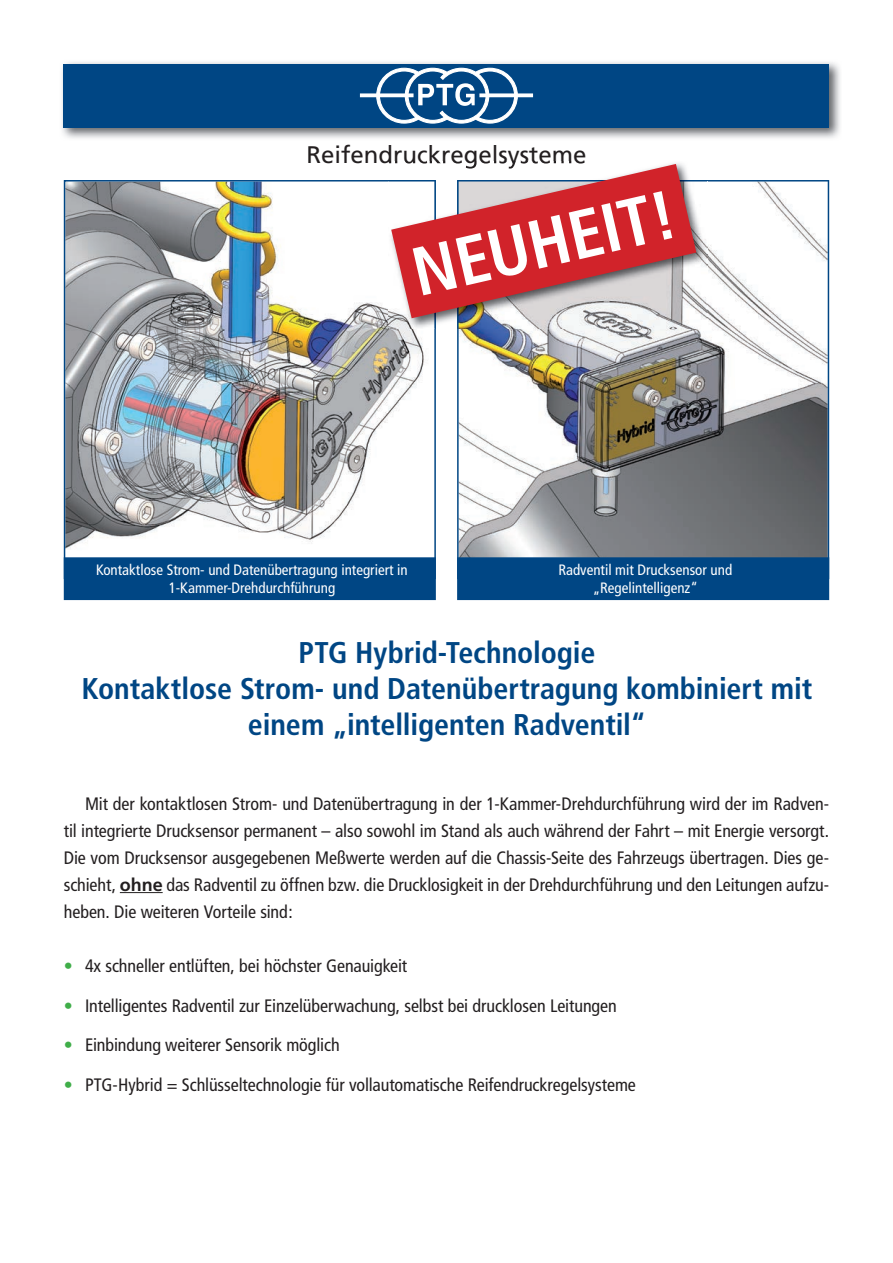
<style>
.page{position:relative;width:893px;height:1263px;background:#fff}
.page>*{position:absolute;margin:0;border:0;box-sizing:border-box;transform-origin:0 0}
.t1{font:700 condensed 68.7px "Frutiger";color:#fff}
.t2{font:700 condensed 30px/36px "Frutiger";letter-spacing:-.005em;color:#004684;text-align:center}
.t3{font:24px "Frutiger";color:#231f20}
.t4{font:condensed 18px/27px "Frutiger";letter-spacing:-.005em;color:#231f20;text-align:justify}
.t5{font:condensed 15px/18px "Frutiger";color:#fff;text-align:center}
.s1{font-weight:700;font-stretch:normal}
.s2{color:#40ae49}
</style>
<div class="page">
<img style="left:64px;top:180px;width:372px;height:377px">
<svg style="left:457px;top:180px;width:372px;height:377px"></svg>
<img style="left:62px;top:62px;width:778px;height:76px">
<div style="left:64px;top:64px;width:765px;height:64px;background:#004684"></div>
<div style="left:360px;top:93px;width:54px;height:4px;border:1px solid #fff"></div>
<div style="left:479px;top:93px;width:54px;height:4px;border:1px solid #fff"></div>
<svg style="left:376px;top:67px;width:142px;height:57px"></svg>
<hr style="left:120px;top:892px;width:43px;height:1px;background:#231f20">
<div style="left:65px;top:558px;width:370px;height:41px;background:#004684"></div>
<div style="left:64px;top:557px;width:372px;height:43px;border:2px solid #004684"></div>
<div style="left:458px;top:558px;width:370px;height:41px;background:#004684"></div>
<div style="left:457px;top:557px;width:372px;height:43px;border:2px solid #004684"></div>
<img style="left:388px;top:180px;width:48px;height:149px">
<img style="left:457px;top:180px;width:250px;height:149px">
<img style="left:388px;top:161px;width:197px;height:3px">
<svg style="left:391px;top:164px;width:305px;height:154px;fill:#d1232a"></svg>
<h3 class="t3" style="left:306px;top:141px;width:282px">Reifendruckregelsysteme</h3>
<h1 class="t1" style="left:404px;top:234px;width:270px;rotate:-13deg">NEUHEIT!</h1>
<p class="t5" style="left:96px;top:561px;width:313px">Kontaktlose Strom- und Datenübertragung integriert in<br>1-Kammer-Drehdurchführung</p>
<p class="t5" style="left:558px;top:561px;width:175px">Radventil mit Drucksensor und „Regelintelligenz“</p>
<h2 class="t2" style="left:82px;top:634px;width:732px">PTG Hybrid-Technologie<br>Kontaktlose Strom- und Datenübertragung kombiniert mit einem „intelligenten Radventil“</h2>
<p class="t4" style="left:64px;top:790px;width:767px;text-indent:21px">Mit der kontaktlosen Strom- und Datenübertragung in der 1-Kammer-Drehdurchführung wird der im Radven&shy;til integrierte Drucksensor permanent – also sowohl im Stand als auch während der Fahrt – mit Energie versorgt.<br>Die vom Drucksensor ausgegebenen Meßwerte werden auf die Chassis-Seite des Fahrzeugs übertragen. Dies ge&shy;schieht, <span class="s1">ohne</span> das Radventil zu öffnen bzw. die Drucklosigkeit in der Drehdurchführung und den Leitungen aufzu&shy;heben. Die weiteren Vorteile sind:</p>
<p class="t4" style="left:64px;top:952px;width:345px"><span class="s2">•</span> 4x schneller entlüften, bei höchster Genauigkeit</p>
<p class="t4" style="left:64px;top:992px;width:555px"><span class="s2">•</span> Intelligentes Radventil zur Einzelüberwachung, selbst bei drucklosen Leitungen</p>
<p class="t4" style="left:64px;top:1032px;width:277px"><span class="s2">•</span> Einbindung weiterer Sensorik möglich</p>
<p class="t4" style="left:64px;top:1071px;width:574px"><span class="s2">•</span> PTG-Hybrid = Schlüsseltechnologie für vollautomatische Reifendruckregelsysteme</p>
</div>
